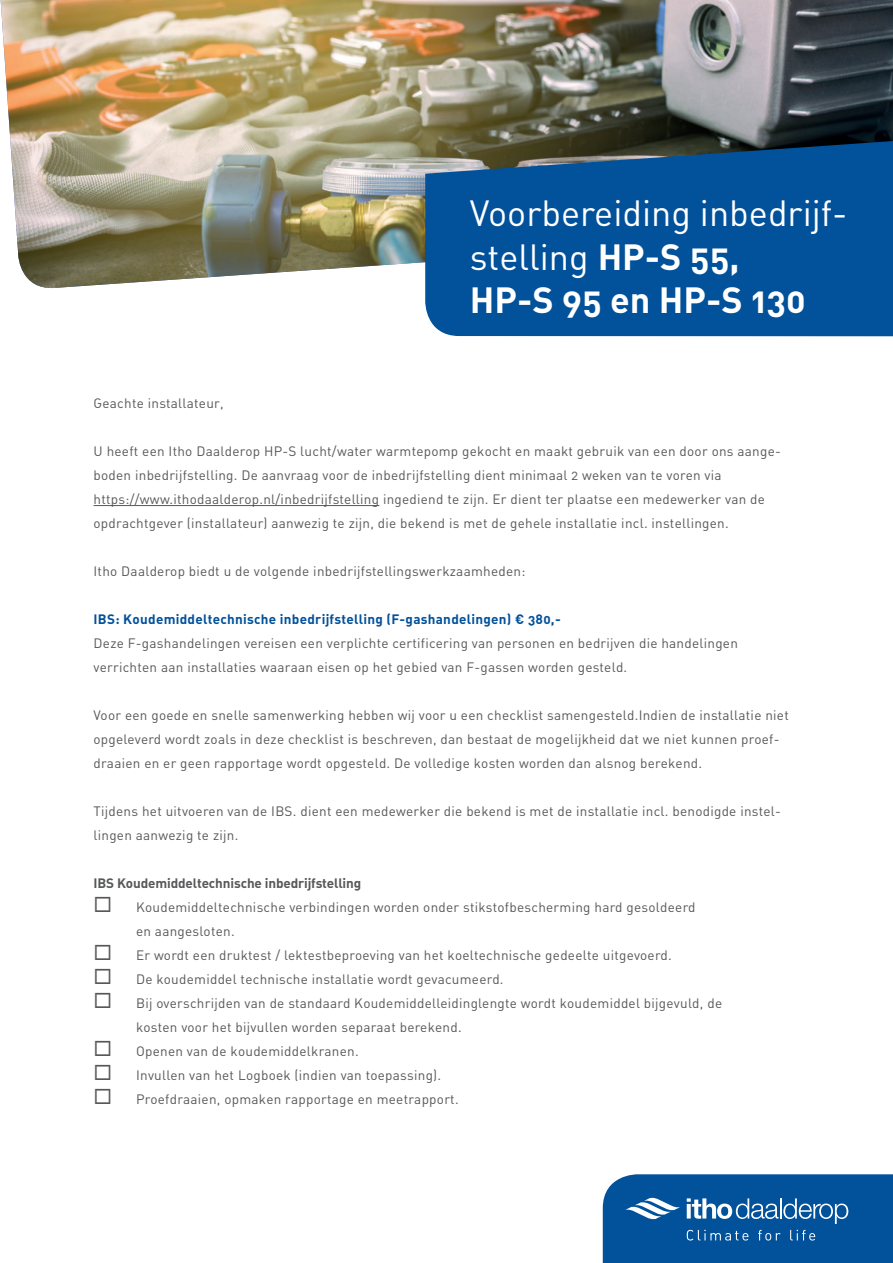
<style>
.page{position:relative;width:893px;height:1263px;background:#fff}
.page>*{position:absolute;margin:0;border:0;box-sizing:border-box;transform-origin:0 0}
.t1{font:36px/43.2px "DIN Regular Alternate";color:#fff}
.t2{font:36px "DIN Bold Alternate";color:#fff}
.t3{font:13.5px/24px "DIN Regular Alternate";letter-spacing:.02em;color:#57585a}
.t4{font:13.5px "DIN Bold Alternate";letter-spacing:.02em;color:#01519b}
.t5{font:13.5px "DIN Bold Alternate";letter-spacing:-.01em;color:#57585a}
.s1{font-family:"DIN Bold Alternate"}
</style>
<div class="page">
<hr style="left:94px;top:505px;width:285px;height:1px;background:#57585a">
<svg style="left:603px;top:1174px;width:290px;height:89px;background:#155fa3"></svg>
<img style="left:1px;top:0;width:892px;height:289px">
<svg style="left:425px;top:140px;width:468px;height:196px;background:#095193"></svg>
<h1 class="t1" style="left:470px;top:191px;width:379px">Voorbereiding inbedrijf&shy;stelling <span class="s1">HP-S 55,</span></h1>
<h1 class="t2" style="left:470px;top:276px;width:337px">HP-S 95 en HP-S 130</h1>
<p class="t3" style="left:94px;top:391px;width:132px">Geachte installateur,</p>
<p class="t3" style="left:94px;top:439px;width:689px">U heeft een Itho Daalderop HP-S lucht/water warmtepomp gekocht en maakt gebruik van een door ons aange&shy;boden inbedrijfstelling. De aanvraag voor de inbedrijfstelling dient minimaal 2 weken van te voren via https://www.ithodaalderop.nl/inbedrijfstelling ingediend te zijn. Er dient ter plaatse een medewerker van de opdrachtgever (installateur) aanwezig te zijn, die bekend is met de gehele installatie incl. instellingen.</p>
<p class="t3" style="left:94px;top:559px;width:433px">Itho Daalderop biedt u de volgende inbedrijfstellingswerkzaamheden:</p>
<p class="t4" style="left:94px;top:610px;width:469px">IBS: Koudemiddeltechnische inbedrijfstelling (F-gashandelingen) € 380,-</p>
<p class="t3" style="left:94px;top:631px;width:646px">Deze F-gashandelingen vereisen een verplichte certificering van personen en bedrijven die handelingen verrichten aan installaties waaraan eisen op het gebied van F-gassen worden gesteld.</p>
<p class="t3" style="left:94px;top:703px;width:697px">Voor een goede en snelle samenwerking hebben wij voor u een checklist samengesteld.Indien de installatie niet opgeleverd wordt zoals in deze checklist is beschreven, dan bestaat de mogelijkheid dat we niet kunnen proef&shy;draaien en er geen rapportage wordt opgesteld. De volledige kosten worden dan alsnog berekend.</p>
<p class="t3" style="left:94px;top:799px;width:689px">Tijdens het uitvoeren van de IBS. dient een medewerker die bekend is met de installatie incl. benodigde instel&shy;lingen aanwezig te zijn.</p>
<p class="t5" style="left:94px;top:874px;width:269px">IBS Koudemiddeltechnische inbedrijfstelling</p>
<p class="t3" style="left:136px;top:895px;width:588px">Koudemiddeltechnische verbindingen worden onder stikstofbescherming hard gesoldeerd<br>en aangesloten.<br>Er wordt een druktest / lektestbeproeving van het koeltechnische gedeelte uitgevoerd.<br>De koudemiddel technische installatie wordt gevacumeerd.<br>Bij overschrijden van de standaard Koudemiddelleidinglengte wordt koudemiddel bijgevuld, de kosten voor het bijvullen worden separaat berekend.<br>Openen van de koudemiddelkranen.<br>Invullen van het Logboek (indien van toepassing).<br>Proefdraaien, opmaken rapportage en meetrapport.</p>
</div>
